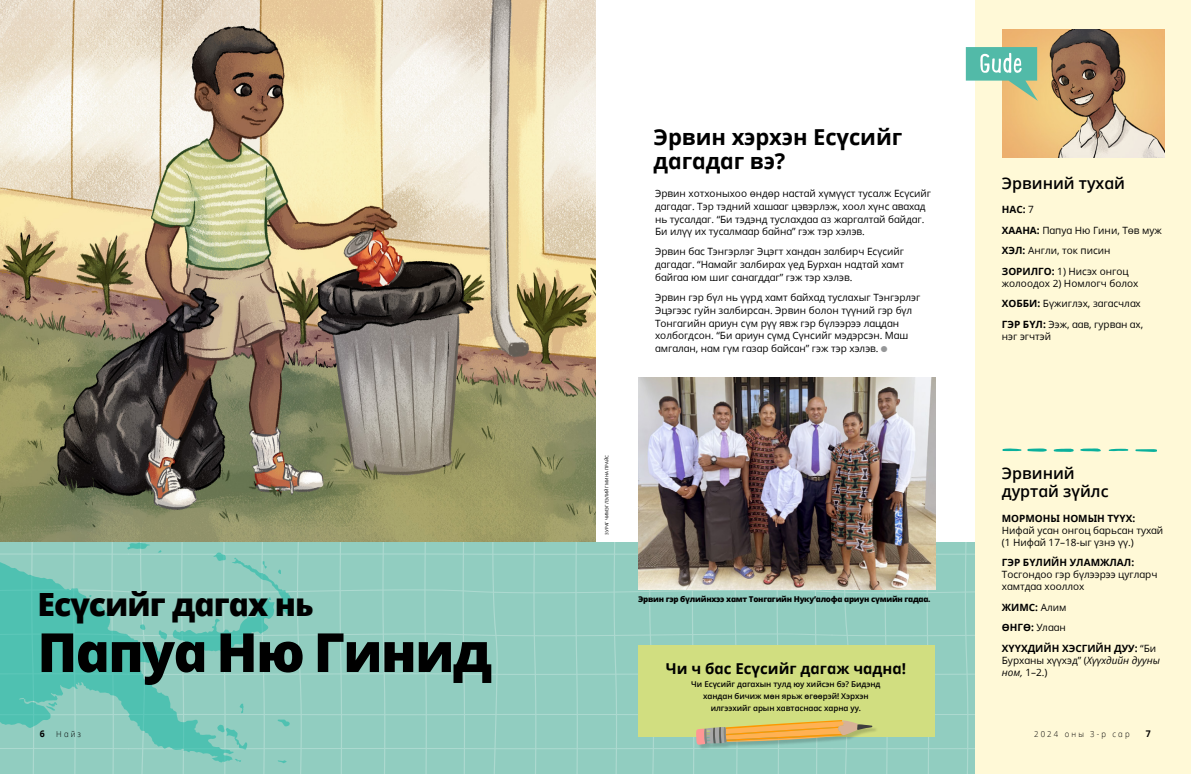
<style>
.page{position:relative;width:1191px;height:774px;background:#fff}
.page>*{position:absolute;margin:0;border:0;box-sizing:border-box;transform-origin:0 0}
.t1{font:800 54px "Dots Solidlds Lat";letter-spacing:-.03em;color:#000}
.t2{font:800 32px "Dots Solidlds Lat";letter-spacing:-.03em;color:#000}
.t3{font:700 22px/24px "Dots Solidlds Lat";letter-spacing:-.005em;color:#000}
.t4{font:600 16px/18px "Dots Solidlds Lat";color:#000}
.t5{font:700 15px "Dots Solidlds Lat";color:#000}
.p2_10_15_Dots{font:10px/12.8px "Dots Solidlds Lat";color:#000}
.p2_10_12_Dots{font:10px/12px "Dots Solidlds Lat";color:#000}
.p2_10_12_Dots-2{font:700 10px "Dots Solidlds Lat";color:#000}
.t6{font:700 9.2px "Dots Solidlds Lat";color:#000;scale:.95 1}
.t7{font:300 8.2px "Dots Solidlds Lat";letter-spacing:.28em;color:#000;scale:.95 1}
.t8{font:600 8px/12px "Dots Solidlds Lat";letter-spacing:-.005em;color:#000;text-align:center}
.t9{font:800 8px "Dots Solidlds Lat";letter-spacing:-.03em;color:#000}
.t10{font:4.5px "Dots Solidlds Lat";color:#000}
.s1{font-family:"Ding P Ilds Dpi";font-size:8.5px;color:#969798}
.s2{font-weight:400}
.s3{font-weight:700}
.s4{font-style:italic}
</style>
<div class="page">
<img style="left:0;top:0;width:595px;height:542px">
<div style="left:150px;top:542px;width:546px;height:232px;background:#91cdc0"></div>
<div style="left:975px;top:0;width:216px;height:774px;background:#fff9d7"></div>
<img style="left:1002px;top:30px;width:162px;height:127px">
<svg style="left:1002px;top:448px;width:19px;height:3px"></svg>
<svg style="left:1027px;top:448px;width:20px;height:4px"></svg>
<svg style="left:1053px;top:448px;width:21px;height:4px"></svg>
<svg style="left:1080px;top:448px;width:21px;height:4px"></svg>
<svg style="left:1108px;top:449px;width:20px;height:2px"></svg>
<svg style="left:1135px;top:449px;width:22px;height:3px"></svg>
<img style="left:638px;top:378px;width:297px;height:211px">
<svg style="left:150px;top:559px;width:84px;height:204px;background:#82cabd"></svg>
<svg style="left:159px;top:630px;width:8px;height:10px"></svg>
<svg style="left:173px;top:552px;width:120px;height:100px;background:#85cbbd"></svg>
<svg style="left:217px;top:725px;width:30px;height:25px"></svg>
<svg style="left:234px;top:759px;width:7px;height:3px"></svg>
<svg style="left:277px;top:760px;width:10px;height:3px"></svg>
<svg style="left:277px;top:719px;width:13px;height:7px"></svg>
<svg style="left:240px;top:703px;width:4px;height:10px"></svg>
<svg style="left:0;top:542px;width:150px;height:232px;background:#73c7b9"></svg>
<div style="left:638px;top:645px;width:297px;height:92px;background:#d1de80"></div>
<svg style="left:696px;top:542px;width:279px;height:232px"></svg>
<svg style="left:965px;top:47px;width:72px;height:54px"></svg>
<p class="t2" style="left:37px;top:580px;width:278px">Есүсийг дагах нь</p>
<p class="t1" style="left:37px;top:611px;width:456px">Папуа Ню Гинид</p>
<p class="t3" style="left:653px;top:125px;width:250px">Эрвин хэрхэн Есүсийг дагадаг вэ?</p>
<p class="p2_10_15_Dots" style="left:655px;top:187px;width:277px">Эрвин хотхоныхоо өндөр настай хүмүүст тусалж Есүсийг дагадаг. Тэр тэдний хашааг цэвэрлэж, хоол хүнс авахад нь тусалдаг. “Би тэдэнд туслахдаа аз жаргалтай байдаг.<br>Би илүү их тусалмаар байна” гэж тэр хэлэв.</p>
<p class="p2_10_15_Dots" style="left:655px;top:245px;width:251px;text-align:justify">Эрвин бас Тэнгэрлэг Эцэгт хандан залбирч Есүсийг дагадаг. “Намайг залбирах үед Бурхан надтай хамт байгаа юм шиг санагддаг” гэж тэр хэлэв.</p>
<p class="p2_10_15_Dots" style="left:655px;top:291px;width:267px">Эрвин гэр бүл нь үүрд хамт байхад туслахыг Тэнгэрлэг Эцэгээс гуйн залбирсан. Эрвин болон түүний гэр бүл Тонгагийн ариун сүм рүү явж гэр бүлээрээ лацдан холбогдсон. “Би ариун сүмд Сүнсийг мэдэрсэн. Маш амгалан, нам гүм газар байсан” гэж тэр хэлэв. <span class="s1">●</span></p>
<p class="t10" style="left:603px;top:535px;width:81px;rotate:-90deg">ЗУРАГ ЧИМЭГЛЭЛИЙГ МИНА ПРАЙС</p>
<p class="t9" style="left:638px;top:593px;width:294px">Эрвин гэр бүлийнхээ хамт Тонгагийн Нуку’алофа ариун сүмийн гадаа.</p>
<p class="t5" style="left:666px;top:657px;width:242px">Чи ч бас Есүсийг дагаж чадна!</p>
<p class="t8" style="left:691px;top:678px;width:191px">Чи Есүсийг дагахын тулд юу хийсэн бэ? Бидэнд хандан бичиж мөн ярьж өгөөрэй! Хэрхэн илгээхийг арын хавтаснаас харна уу.</p>
<p class="t4" style="left:1001px;top:175px;width:125px">Эрвиний тухай</p>
<p class="p2_10_12_Dots-2" style="left:1001px;top:202px;width:34px">НАС: <span class="s2">7</span></p>
<p class="p2_10_12_Dots" style="left:1001px;top:224px;width:162px"><span class="s3">ХААНА:</span> Папуа Ню Гини, Төв муж</p>
<p class="p2_10_12_Dots" style="left:1001px;top:245px;width:110px"><span class="s3">ХЭЛ:</span> Англи, ток писин</p>
<p class="p2_10_12_Dots" style="left:1001px;top:265px;width:138px"><span class="s3">ЗОРИЛГО:</span> 1) Нисэх онгоц жолоодох 2) Номлогч болох</p>
<p class="p2_10_12_Dots" style="left:1001px;top:298px;width:140px"><span class="s3">ХОББИ:</span> Бүжиглэх, загасчлах</p>
<p class="p2_10_12_Dots" style="left:1001px;top:318px;width:143px"><span class="s3">ГЭР БҮЛ:</span> Ээж, аав, гурван ах, нэг эгчтэй</p>
<p class="t4" style="left:1001px;top:464px;width:108px">Эрвиний дуртай зүйлс</p>
<p class="p2_10_12_Dots" style="left:1001px;top:512px;width:163px"><span class="s3">МОРМОНЫ НОМЫН ТҮҮХ:<br></span>Нифай усан онгоц барьсан тухай (1 Нифай 17–18-ыг үзнэ үү.)</p>
<p class="p2_10_12_Dots" style="left:1001px;top:557px;width:157px"><span class="s3">ГЭР БҮЛИЙН УЛАМЖЛАЛ:<br></span>Тосгондоо гэр бүлээрээ цугларч хамтдаа хооллох</p>
<p class="p2_10_12_Dots-2" style="left:1001px;top:599px;width:66px">ЖИМС: <span class="s2">Алим</span></p>
<p class="p2_10_12_Dots-2" style="left:1001px;top:620px;width:65px">ӨНГӨ: <span class="s2">Улаан</span></p>
<p class="p2_10_12_Dots" style="left:1001px;top:642px;width:160px"><span class="s3">ХҮҮХДИЙН ХЭСГИЙН ДУУ:</span> “Би<br>Бурханы хүүхэд” (<span class="s4">Хүүхдийн дууны ном,</span> 1–2.)</p>
<p class="t6" style="left:40px;top:727px;width:7px">6</p>
<p class="t7" style="left:56px;top:728px;width:28px">Найз</p>
<p class="t7" style="left:1034px;top:728px;width:102px">2024 оны 3-р сар</p>
<p class="t6" style="left:1146px;top:727px;width:7px">7</p>
</div>
